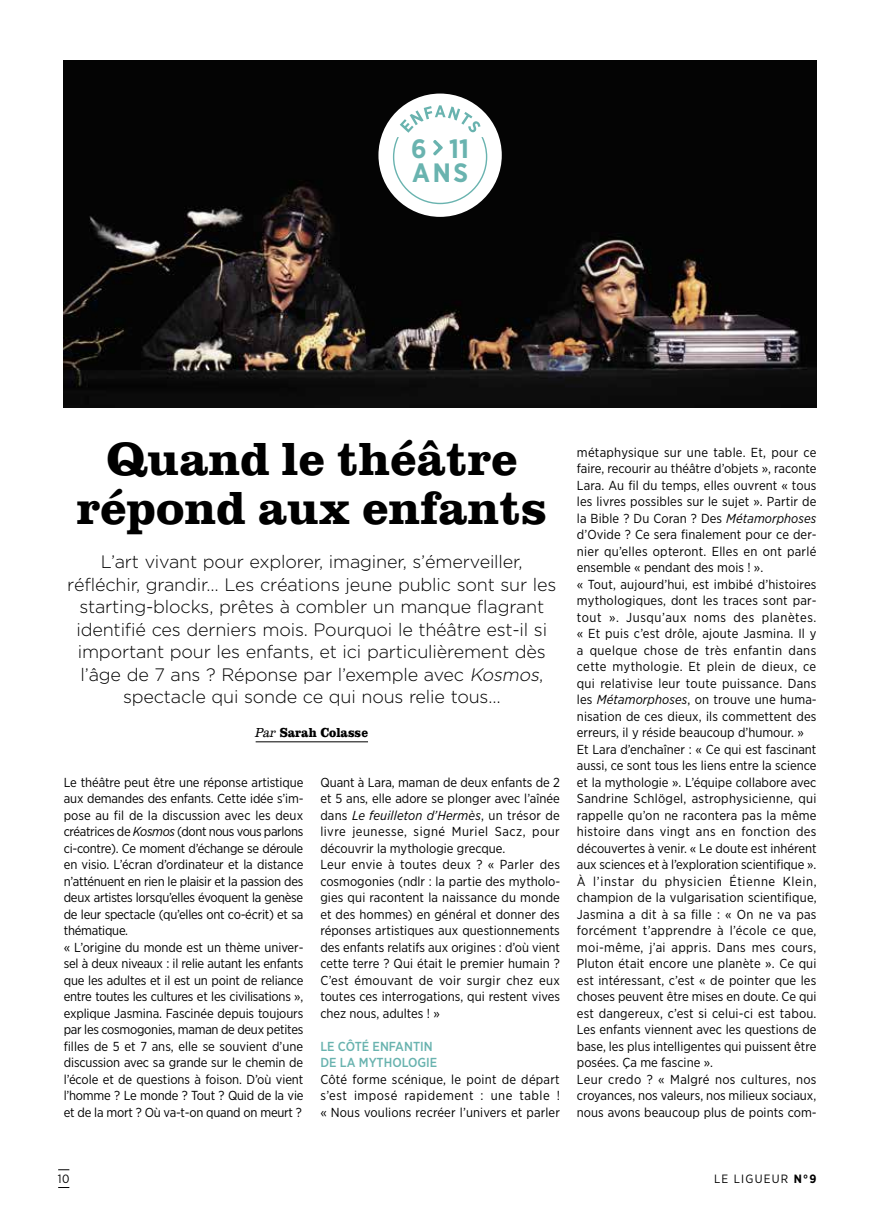
<style>
.page{position:relative;width:893px;height:1229px;background:#fff}
.page>*{position:absolute;margin:0;border:0;box-sizing:border-box;transform-origin:0 0}
.t1{font:700 48px/49.5px "Clarendon URW";color:#000;text-align:center}
.t2{font:700 26.55px/24.2px "Gotham Narrow";color:#69b3af}
.t3{font:300 18px/22.5px "Gotham";letter-spacing:-.01em;color:#000;text-align:center}
.t4{font:700 13.5px "Clarendon URW Ext Nar";color:#000}
.t5{font:13.05px/16.5px "Gotham Narrow";color:#000}
.t6{font:13.05px/16.5px "Gotham Narrow";letter-spacing:-.02em;color:#000}
.t7{font:500 13.05px/16.5px "Gotham Narrow";color:#69b3af}
.t8{font:12px "Gotham Narrow";letter-spacing:.1em;color:#000}
.s1{font-style:italic}
.s2{font-weight:300;font-style:italic}
.s3{font-weight:700}
</style>
<div class="page">
<img style="left:64px;top:61px;width:752px;height:346px">
<hr style="left:256px;top:741px;width:112px;height:1px;background:#000">
<div style="left:378px;top:94px;width:124px;height:123px;background:#fff;border-radius:50%"></div>
<svg style="left:393px;top:105px;width:94px;height:99px"></svg>
<h2 class="t2" style="left:411px;top:136px;width:59px">6 11<br>ANS</h2>
<h1 class="t1" style="left:76px;top:431px;width:472px">Quand le théâtre répond aux enfants</h1>
<p class="t3" style="left:67px;top:550px;width:491px">L’art vivant pour explorer, imaginer, s’émerveiller, réfléchir, grandir… Les créations jeune public sont sur les starting-blocks, prêtes à combler un manque flagrant identifié ces derniers mois. Pourquoi le théâtre est-il si important pour les enfants, et ici particulièrement dès l’âge de 7 ans ? Réponse par l’exemple avec <span class="s1">Kosmos</span>, spectacle qui sonde ce qui nous relie tous…</p>
<p class="t4" style="left:256px;top:725px;width:114px"><span class="s2">Par</span> Sarah Colasse</p>
<p class="t6" style="left:64px;top:774px;width:241px">Le théâtre peut être une réponse artistique aux demandes des enfants. Cette idée s’im&shy;pose au fil de la discussion avec les deux créatrices de <span class="s1">Kosmos</span> (dont nous vous parlons ci-contre). Ce moment d’échange se déroule en visio. L’écran d’ordinateur et la distance n’atténuent en rien le plaisir et la passion des deux artistes lorsqu’elles évoquent la genèse de leur spectacle (qu’elles ont co-écrit) et sa thématique.<br>« L’origine du monde est un thème univer&shy;sel à deux niveaux : il relie autant les enfants que les adultes et il est un point de reliance entre toutes les cultures et les civilisations », explique Jasmina. Fascinée depuis toujours par les cosmogonies, maman de deux petites filles de 5 et 7 ans, elle se souvient d’une discussion avec sa grande sur le chemin de l’école et de questions à foison. D’où vient l’homme ? Le monde ? Tout ? Quid de la vie et de la mort ? Où va-t-on quand on meurt ?</p>
<p class="t5" style="left:320px;top:774px;width:241px">Quant à Lara, maman de deux enfants de 2 et 5 ans, elle adore se plonger avec l’aînée dans <span class="s1">Le feuilleton d’Hermès</span>, un trésor de livre jeunesse, signé Muriel Sacz, pour découvrir la mythologie grecque.<br>Leur envie à toutes deux ? « Parler des cosmogonies (ndlr : la partie des mytholo&shy;gies qui racontent la naissance du monde et des hommes) en général et donner des réponses artistiques aux questionnements des enfants relatifs aux origines : d’où vient cette terre ? Qui était le premier humain ?<br>C’est émouvant de voir surgir chez eux toutes ces interrogations, qui restent vives chez nous, adultes ! »</p>
<p class="t7" style="left:320px;top:1038px;width:118px">LE CÔTÉ ENFANTIN<br>DE LA MYTHOLOGIE</p>
<p class="t5" style="left:320px;top:1071px;width:241px;text-align:justify">Côté forme scénique, le point de départ s’est imposé rapidement : une table ! « Nous voulions recréer l’univers et parler</p>
<p class="t5" style="left:577px;top:444px;width:241px">métaphysique sur une table. Et, pour ce faire, recourir au théâtre d’objets », raconte Lara. Au fil du temps, elles ouvrent « tous les livres possibles sur le sujet ». Partir de la Bible ? Du Coran ? Des <span class="s1">Métamorphoses </span>d’Ovide ? Ce sera finalement pour ce der&shy;nier qu’elles opteront. Elles en ont parlé ensemble « pendant des mois ! ».<br>« Tout, aujourd’hui, est imbibé d’histoires mythologiques, dont les traces sont par&shy;tout ». Jusqu’aux noms des planètes. « Et puis c’est drôle, ajoute Jasmina. Il y a quelque chose de très enfantin dans cette mythologie. Et plein de dieux, ce qui relativise leur toute puissance. Dans les <span class="s1">Métamorphoses</span>, on trouve une huma&shy;nisation de ces dieux, ils commettent des erreurs, il y réside beaucoup d’humour. » Et Lara d’enchaîner : « Ce qui est fascinant aussi, ce sont tous les liens entre la science et la mythologie ». L’équipe collabore avec Sandrine Schlögel, astrophysicienne, qui rappelle qu’on ne racontera pas la même histoire dans vingt ans en fonction des découvertes à venir. « Le doute est inhérent aux sciences et à l’exploration scientifique ».<br>À l’instar du physicien Étienne Klein, champion de la vulgarisation scientifique, Jasmina a dit à sa fille : « On ne va pas forcément t’apprendre à l’école ce que, moi-même, j’ai appris. Dans mes cours, Pluton était encore une planète ». Ce qui est intéressant, c’est « de pointer que les choses peuvent être mises en doute. Ce qui est dangereux, c’est si celui-ci est tabou.<br>Les enfants viennent avec les questions de base, les plus intelligentes qui puissent être posées. Ça me fascine ».<br>Leur credo ? « Malgré nos cultures, nos croyances, nos valeurs, nos milieux sociaux, nous avons beaucoup plus de points com-</p>
<p class="t8" style="left:58px;top:1171px;width:13px">10</p>
<p class="t8" style="left:714px;top:1171px;width:104px">LE LIGUEUR <span class="s3">N°9</span></p>
</div>
